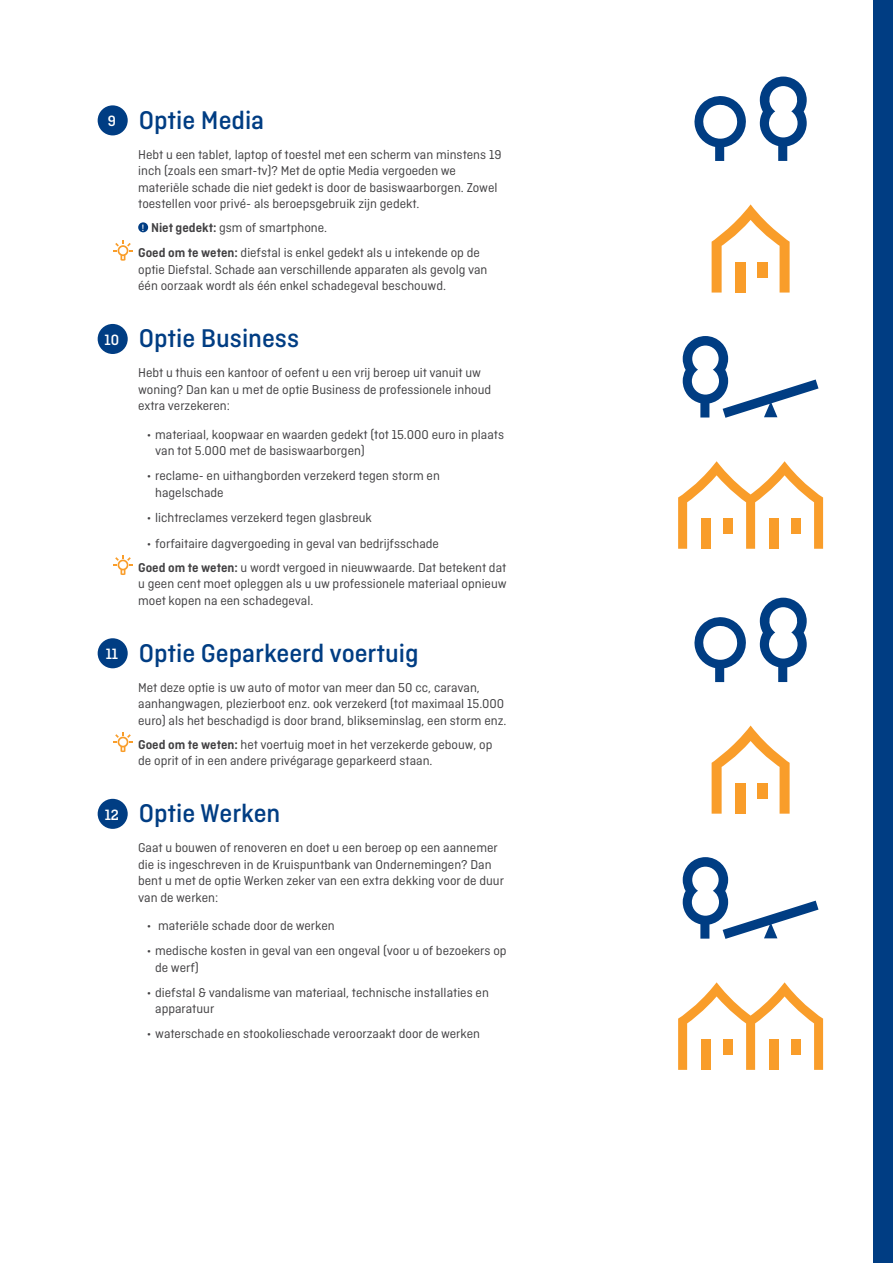
<style>
.page{position:relative;width:893px;height:1263px;background:#fff}
.page>*{position:absolute;margin:0;border:0;box-sizing:border-box;transform-origin:0 0}
.t1{font:500 27px "Ciutadella";color:#003d83}
.t2{font:500 15.75px "Ciutadella Slab";color:#fff}
.t3{font:13.5px/16.5px "Ciutadella";color:#414042}
.s1{font-weight:500;font-size:9.75px;color:#fff}
.s2{font-weight:600}
</style>
<div class="page">
<div style="left:874px;top:0;width:19px;height:1263px;background:#003d83"></div>
<svg style="left:712px;top:204px;width:78px;height:89px"></svg>
<svg style="left:712px;top:725px;width:78px;height:89px"></svg>
<svg style="left:683px;top:336px;width:135px;height:82px"></svg>
<svg style="left:683px;top:857px;width:135px;height:82px"></svg>
<svg style="left:760px;top:77px;width:47px;height:84px"></svg>
<svg style="left:694px;top:96px;width:52px;height:65px"></svg>
<svg style="left:760px;top:598px;width:47px;height:84px"></svg>
<svg style="left:694px;top:617px;width:52px;height:65px"></svg>
<svg style="left:678px;top:461px;width:145px;height:88px"></svg>
<div style="left:770px;top:518px;width:9px;height:31px;background:#f99d2a"></div>
<div style="left:791px;top:518px;width:9px;height:15px;background:#f99d2a"></div>
<svg style="left:678px;top:982px;width:145px;height:88px"></svg>
<div style="left:770px;top:1039px;width:9px;height:31px;background:#f99d2a"></div>
<div style="left:791px;top:1039px;width:9px;height:15px;background:#f99d2a"></div>
<div style="left:138px;top:222px;width:10px;height:10px;background:#003d83;border-radius:50%"></div>
<div style="left:98px;top:105px;width:30px;height:30px;background:#003d83;border-radius:50%"></div>
<svg style="left:113px;top:240px;width:20px;height:21px"></svg>
<div style="left:98px;top:324px;width:30px;height:30px;background:#003d83;border-radius:50%"></div>
<svg style="left:113px;top:555px;width:20px;height:20px"></svg>
<div style="left:98px;top:638px;width:30px;height:30px;background:#003d83;border-radius:50%"></div>
<svg style="left:113px;top:732px;width:20px;height:20px"></svg>
<div style="left:98px;top:799px;width:30px;height:30px;background:#003d83;border-radius:50%"></div>
<p class="t2" style="left:108px;top:112px;width:10px">9</p>
<p class="t2" style="left:105px;top:331px;width:16px">10</p>
<p class="t2" style="left:106px;top:645px;width:14px">11</p>
<p class="t2" style="left:105px;top:806px;width:16px">12</p>
<h1 class="t1" style="left:139px;top:105px;width:127px">Optie Media</h1>
<p class="t3" style="left:138px;top:146px;width:365px">Hebt u een tablet, laptop of toestel met een scherm van minstens 19 inch (zoals een smart-tv)? Met de optie Media vergoeden we materiële schade die niet gedekt is door de basiswaarborgen. Zowel toestellen voor privé- als beroepsgebruik zijn gedekt.</p>
<p class="t3" style="left:138px;top:215px;width:343px;line-height:25px"><span class="s1">!</span> <span class="s2">Niet gedekt:</span> gsm of smartphone.<br><span class="s2">Goed om te weten:</span> diefstal is enkel gedekt als u intekende op de</p>
<p class="t3" style="left:138px;top:261px;width:351px">optie Diefstal. Schade aan verschillende apparaten als gevolg van één oorzaak wordt als één enkel schadegeval beschouwd.</p>
<h1 class="t1" style="left:139px;top:323px;width:162px">Optie Business</h1>
<p class="t3" style="left:138px;top:364px;width:355px">Hebt u thuis een kantoor of oefent u een vrij beroep uit vanuit uw woning? Dan kan u met de optie Business de professionele inhoud extra verzekeren:</p>
<p class="t3" style="left:155px;top:426px;width:350px;text-indent:-9px">• materiaal, koopwaar en waarden gedekt (tot 15.000 euro in plaats van tot 5.000 met de basiswaarborgen)</p>
<p class="t3" style="left:155px;top:467px;width:286px;text-indent:-9px">• reclame- en uithangborden verzekerd tegen storm en hagelschade</p>
<p class="t3" style="left:147px;top:509px;width:227px">• lichtreclames verzekerd tegen glasbreuk</p>
<p class="t3" style="left:138px;top:531px;width:370px;line-height:24.3px;text-indent:9px">• forfaitaire dagvergoeding in geval van bedrijfsschade<br><span class="s2">Goed om te weten:</span> u wordt vergoed in nieuwwaarde. Dat betekent dat</p>
<p class="t3" style="left:138px;top:575px;width:370px">u geen cent moet opleggen als u uw professionele materiaal opnieuw moet kopen na een schadegeval.</p>
<h1 class="t1" style="left:139px;top:638px;width:282px">Optie Geparkeerd voertuig</h1>
<p class="t3" style="left:138px;top:679px;width:370px">Met deze optie is uw auto of motor van meer dan 50 cc, caravan, aanhangwagen, plezierboot enz. ook verzekerd (tot maximaal 15.000 euro) als het beschadigd is door brand, blikseminslag, een storm enz.</p>
<p class="t3" style="left:138px;top:736px;width:356px"><span class="s2">Goed om te weten:</span> het voertuig moet in het verzekerde gebouw, op de oprit of in een andere privégarage geparkeerd staan.</p>
<h1 class="t1" style="left:139px;top:798px;width:143px">Optie Werken</h1>
<p class="t3" style="left:138px;top:839px;width:367px">Gaat u bouwen of renoveren en doet u een beroep op een aannemer die is ingeschreven in de Kruispuntbank van Ondernemingen? Dan bent u met de optie Werken zeker van een extra dekking voor de duur van de werken:</p>
<p class="t3" style="left:147px;top:917px;width:189px">• materiële schade door de werken</p>
<p class="t3" style="left:155px;top:942px;width:353px;text-indent:-9px">• medische kosten in geval van een ongeval (voor u of bezoekers op de werf)</p>
<p class="t3" style="left:155px;top:984px;width:335px;text-indent:-9px">• diefstal &amp; vandalisme van materiaal, technische installaties en apparatuur</p>
<p class="t3" style="left:147px;top:1025px;width:335px">• waterschade en stookolieschade veroorzaakt door de werken</p>
</div>
